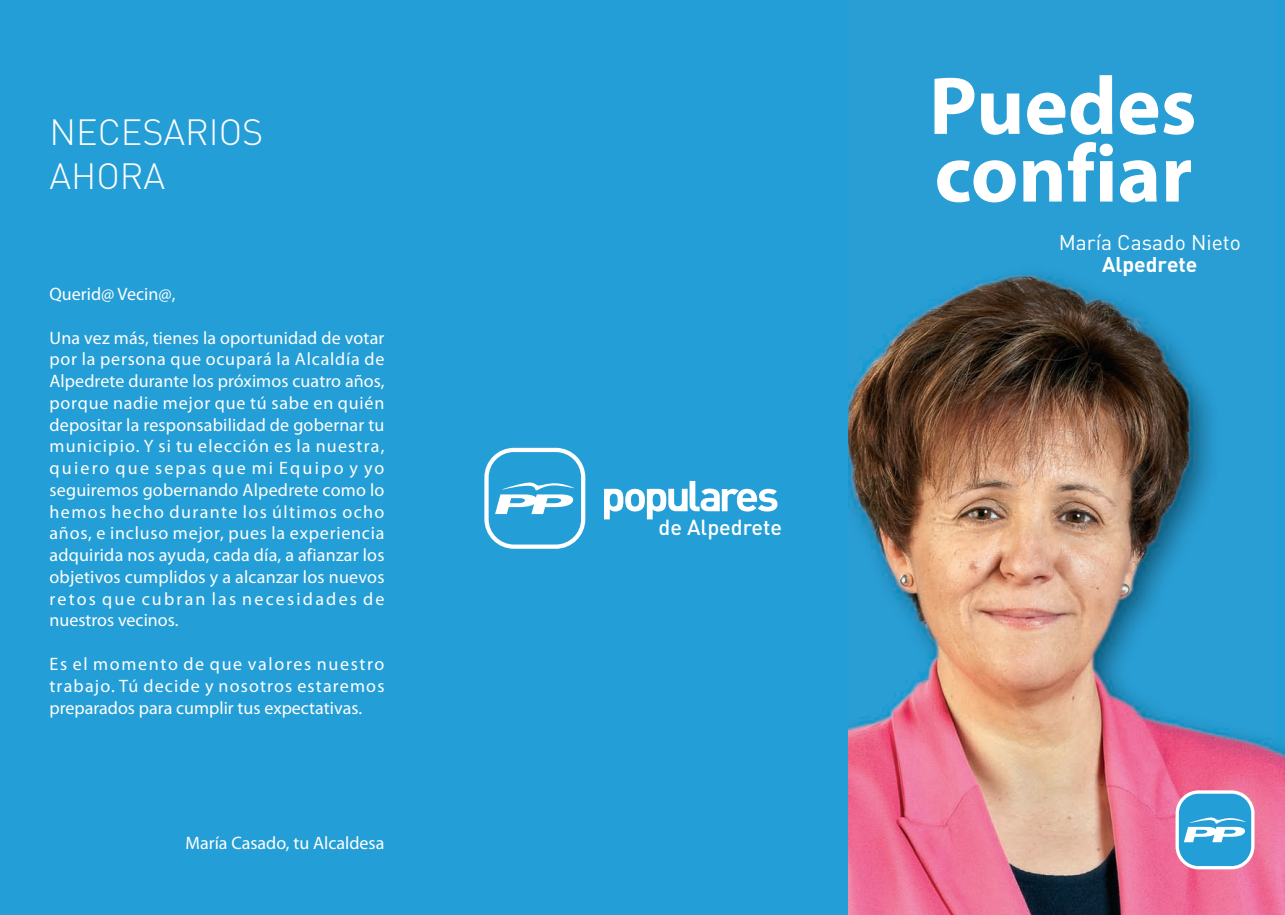
<style>
.page{position:relative;width:1285px;height:915px;background:#fff}
.page>*{position:absolute;margin:0;border:0;box-sizing:border-box;transform-origin:0 0}
.t1{font:700 82.5px/67.7px "Myriad Pro";color:#fff}
.t2{font:300 36px/43.5px "DIN";color:#fff}
.t3{font:500 21.6px "DIN";color:#fff}
.t4{font:21px "DIN";color:#fff}
.t5{font:700 21px "DIN";color:#fff}
.t6{font:18px/21.8px "Myriad Pro";color:#fff;text-align:justify}
</style>
<div class="page">
<div style="left:0;top:0;width:1284px;height:914px;background:#249ed6"></div>
<img style="left:848px;top:274px;width:436px;height:640px">
<svg style="left:484px;top:447px;width:101px;height:101px"></svg>
<svg style="left:604px;top:480px;width:173px;height:39px"></svg>
<svg style="left:1175px;top:790px;width:79px;height:79px"></svg>
<h2 class="t2" style="left:49px;top:115px;width:215px">NECESARIOS<br>AHORA</h2>
<p class="t6" style="left:49px;top:284px;width:127px">Querid@ Vecin@,</p>
<p class="t6" style="left:49px;top:328px;width:336px">Una vez más, tienes la oportunidad de votar por la persona que ocupará la Alcaldía de Alpedrete durante los próximos cuatro años, porque nadie mejor que tú sabe en quién depositar la responsabilidad de gobernar tu municipio. Y si tu elección es la nuestra, quiero que sepas que mi Equipo y yo seguiremos gobernando Alpedrete como lo hemos hecho durante los últimos ocho años, e incluso mejor, pues la experiencia adquirida nos ayuda, cada día, a afianzar los objetivos cumplidos y a alcanzar los nuevos retos que cubran las necesidades de nuestros vecinos.</p>
<p class="t6" style="left:49px;top:654px;width:336px">Es el momento de que valores nuestro trabajo. Tú decide y nosotros estaremos preparados para cumplir tus expectativas.</p>
<p class="t6" style="left:185px;top:833px;width:200px">María Casado, tu Alcaldesa</p>
<p class="t3" style="left:658px;top:520px;width:125px">de Alpedrete</p>
<h1 class="t1" style="left:928px;top:80px;width:269px">Puedes confiar</h1>
<p class="t4" style="left:1058px;top:235px;width:184px">María Casado Nieto</p>
<p class="t5" style="left:1101px;top:257px;width:97px">Alpedrete</p>
</div>
